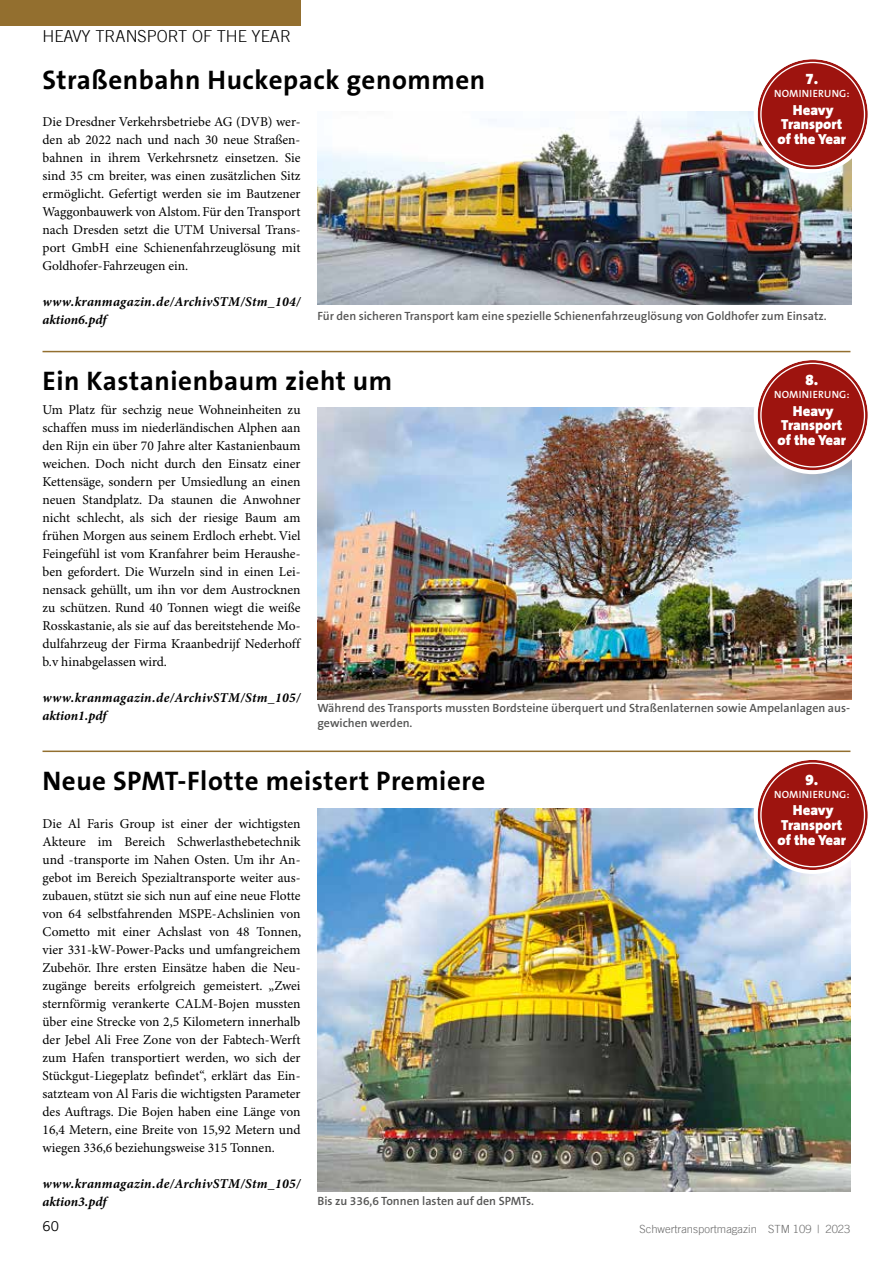
<style>
.page{position:relative;width:893px;height:1263px;background:#fff}
.page>*{position:absolute;margin:0;border:0;box-sizing:border-box;transform-origin:0 0}
.t1{font:700 27px "The Sans B W7";letter-spacing:.02em;color:#000}
.t2{font:300 16.5px "Trade Gothic LT";color:#000}
.t3{font:900 15px "The Sans B W9";color:#fff}
.t4{font:900 14.7px/14.7px "The Sans B W9";color:#fff;text-align:center}
.t5{font:13.5px/18px "Minion Pro";color:#000;text-align:justify}
.t6{font:italic 700 13.5px/18px "Minion Pro";letter-spacing:.02em;color:#000}
.t7{font:13.5px "Trade Gothic LT";color:#000}
.t8{font:600 12px/15px "The Sans B W6";color:#565655}
.t9{font:300 11.25px "Trade Gothic LT";color:#6e6e6e}
.t10{font:600 10.5px "The Sans B W6";letter-spacing:.015em;color:#fff}
</style>
<div class="page">
<div style="left:0;top:0;width:300px;height:26px;background:#936f2f"></div>
<img style="left:317px;top:112px;width:535px;height:193px">
<div style="left:758px;top:59px;width:110px;height:110px;background:#9e140f;border-radius:50%"></div>
<div style="left:754px;top:55px;width:118px;height:118px;border:4px solid #fff;border-radius:50%"></div>
<hr style="left:43px;top:351px;width:807px;height:1px;background:#936f2f">
<img style="left:317px;top:407px;width:535px;height:293px">
<div style="left:758px;top:360px;width:110px;height:110px;background:#9e140f;border-radius:50%"></div>
<div style="left:754px;top:356px;width:118px;height:118px;border:4px solid #fff;border-radius:50%"></div>
<hr style="left:43px;top:750px;width:807px;height:2px;background:#936f2f">
<img style="left:317px;top:809px;width:533px;height:382px">
<div style="left:758px;top:760px;width:110px;height:110px;background:#9e140f;border-radius:50%"></div>
<div style="left:754px;top:756px;width:118px;height:118px;border:4px solid #fff;border-radius:50%"></div>
<p class="t2" style="left:43px;top:26px;width:250px">HEAVY TRANSPORT OF THE YEAR</p>
<h1 class="t1" style="left:43px;top:63px;width:444px">Straßenbahn Huckepack genommen</h1>
<p class="t5" style="left:43px;top:113px;width:259px">Die Dresdner Verkehrsbetriebe AG (DVB) wer&shy;den ab 2022 nach und nach 30 neue Straßen&shy;bahnen in ihrem Verkehrsnetz einsetzen. Sie sind 35 cm breiter, was einen zusätzlichen Sitz ermöglicht. Gefertigt werden sie im Bautzener Waggonbauwerk von Alstom. Für den Transport nach Dresden setzt die UTM Universal Trans&shy;port GmbH eine Schienenfahrzeuglösung mit Goldhofer-Fahrzeugen ein.</p>
<p class="t6" style="left:43px;top:292px;width:260px">www.kranmagazin.de/ArchivSTM/Stm_104/ aktion6.pdf</p>
<p class="t3" style="left:805px;top:69px;width:14px">7.</p>
<p class="t10" style="left:774px;top:87px;width:77px">NOMINIERUNG:</p>
<p class="t4" style="left:778px;top:103px;width:70px">Heavy<br>Transport of the Year</p>
<p class="t8" style="left:317px;top:308px;width:511px">Für den sicheren Transport kam eine spezielle Schienenfahrzeuglösung von Goldhofer zum Einsatz.</p>
<h1 class="t1" style="left:43px;top:363px;width:351px">Ein Kastanienbaum zieht um</h1>
<p class="t5" style="left:43px;top:401px;width:259px">Um Platz für sechzig neue Wohneinheiten zu schaffen muss im niederländischen Alphen aan den Rijn ein über 70 Jahre alter Kastanienbaum weichen. Doch nicht durch den Einsatz einer Kettensäge, sondern per Umsiedlung an einen neuen Standplatz. Da staunen die Anwohner nicht schlecht, als sich der riesige Baum am frühen Morgen aus seinem Erdloch erhebt. Viel Feingefühl ist vom Kranfahrer beim Heraushe&shy;ben gefordert. Die Wurzeln sind in einen Lei&shy;nensack gehüllt, um ihn vor dem Austrocknen zu schützen. Rund 40 Tonnen wiegt die weiße Rosskastanie, als sie auf das bereitstehende Mo&shy;dulfahrzeug der Firma Kraanbedrijf Nederhoff b.v hinabgelassen wird.</p>
<p class="t6" style="left:43px;top:688px;width:260px">www.kranmagazin.de/ArchivSTM/Stm_105/ aktion1.pdf</p>
<p class="t3" style="left:805px;top:370px;width:14px">8.</p>
<p class="t10" style="left:774px;top:388px;width:77px">NOMINIERUNG:</p>
<p class="t4" style="left:778px;top:403px;width:70px">Heavy<br>Transport of the Year</p>
<p class="t8" style="left:317px;top:701px;width:534px">Während des Transports mussten Bordsteine überquert und Straßenlaternen sowie Ampelanlagen aus&shy;gewichen werden.</p>
<h1 class="t1" style="left:43px;top:763px;width:444px">Neue SPMT-Flotte meistert Premiere</h1>
<p class="t5" style="left:43px;top:815px;width:260px">Die Al Faris Group ist einer der wichtigsten Akteure im Bereich Schwerlasthebetechnik und -transporte im Nahen Osten. Um ihr An&shy;gebot im Bereich Spezialtransporte weiter aus&shy;zubauen, stützt sie sich nun auf eine neue Flotte von 64 selbstfahrenden MSPE-Achslinien von Cometto mit einer Achslast von 48 Tonnen, vier 331-kW-Power-Packs und umfangreichem Zubehör. Ihre ersten Einsätze haben die Neu&shy;zugänge bereits erfolgreich gemeistert. „Zwei sternförmig verankerte CALM-Bojen mussten über eine Strecke von 2,5 Kilometern innerhalb der Jebel Ali Free Zone von der Fabtech-Werft zum Hafen transportiert werden, wo sich der Stückgut-Liegeplatz befindet“, erklärt das Ein&shy;satzteam von Al Faris die wichtigsten Parameter des Auftrags. Die Bojen haben eine Länge von 16,4 Metern, eine Breite von 15,92 Metern und wiegen 336,6 beziehungsweise 315 Tonnen.</p>
<p class="t6" style="left:43px;top:1174px;width:260px">www.kranmagazin.de/ArchivSTM/Stm_105/ aktion3.pdf</p>
<p class="t3" style="left:805px;top:770px;width:14px">9.</p>
<p class="t10" style="left:774px;top:787px;width:77px">NOMINIERUNG:</p>
<p class="t4" style="left:778px;top:803px;width:70px">Heavy<br>Transport of the Year</p>
<p class="t8" style="left:317px;top:1194px;width:218px">Bis zu 336,6 Tonnen lasten auf den SPMTs.</p>
<p class="t7" style="left:43px;top:1218px;width:18px">60</p>
<p class="t9" style="left:639px;top:1222px;width:212px">Schwertransportmagazin STM 109 | 2023</p>
</div>
